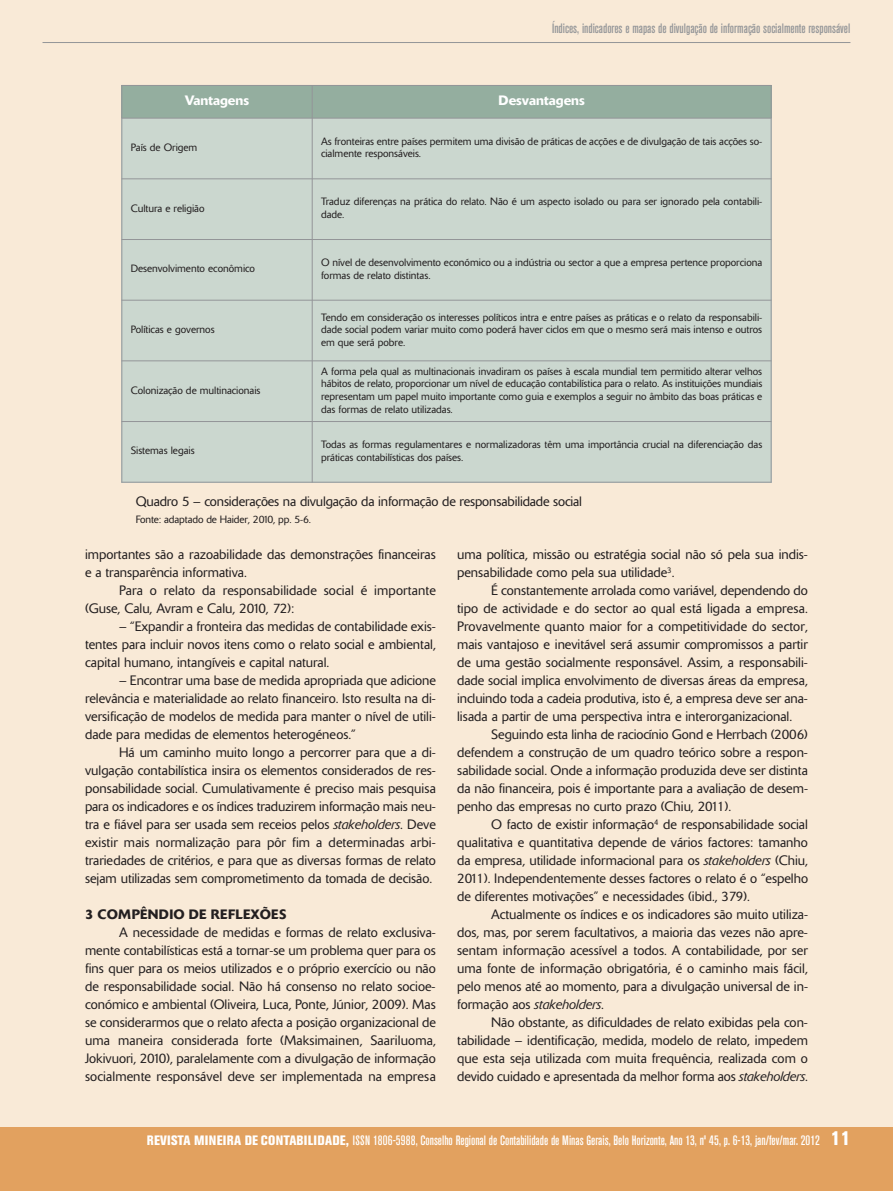
<style>
.page{position:relative;width:893px;height:1191px;background:#f9ead7}
.page>*{position:absolute;margin:0;border:0;box-sizing:border-box;transform-origin:0 0}
.t1{font:300 13.5px/18px "Delta";color:#231f20;text-align:justify}
.t2{font:500 condensed 13.5px "Akzidenz Grotesk BE";color:#fff}
.t3{font:500 condensed 13.5px "Akzidenz Grotesk BE";color:#939598}
.t4{font:500 13.5px "Delta";color:#fff}
.t5{font:500 13.5px "Delta";letter-spacing:.02em;color:#231f20}
.t6{font:300 10.5px/12.6px "Delta";color:#231f20}
.s1{font-style:italic}
.s2{font-weight:800}
.s3{font-weight:800;font-size:19.5px}
</style>
<div class="page">
<div style="left:0;top:1127px;width:893px;height:64px;background:#e2a15f"></div>
<hr style="left:43px;top:42px;width:807px;height:1px;background:#939598">
<div style="left:121px;top:85px;width:191px;height:33px;background:#94ae9f"></div>
<div style="left:312px;top:85px;width:459px;height:33px;background:#94ae9f"></div>
<div style="left:121px;top:118px;width:191px;height:61px;background:#cbd7cf"></div>
<div style="left:312px;top:118px;width:459px;height:61px;background:#cbd7cf"></div>
<div style="left:121px;top:179px;width:191px;height:60px;background:#cbd7cf"></div>
<div style="left:312px;top:179px;width:459px;height:60px;background:#cbd7cf"></div>
<div style="left:121px;top:239px;width:191px;height:61px;background:#cbd7cf"></div>
<div style="left:312px;top:239px;width:459px;height:61px;background:#cbd7cf"></div>
<div style="left:121px;top:300px;width:191px;height:61px;background:#cbd7cf"></div>
<div style="left:312px;top:300px;width:459px;height:61px;background:#cbd7cf"></div>
<div style="left:121px;top:361px;width:191px;height:60px;background:#cbd7cf"></div>
<div style="left:312px;top:361px;width:459px;height:60px;background:#cbd7cf"></div>
<div style="left:121px;top:421px;width:191px;height:61px;background:#cbd7cf"></div>
<div style="left:312px;top:421px;width:459px;height:61px;background:#cbd7cf"></div>
<hr style="left:121px;top:85px;width:1px;height:397px;background:#939598">
<hr style="left:312px;top:85px;width:1px;height:397px;background:#939598">
<hr style="left:771px;top:85px;width:1px;height:397px;background:#939598">
<hr style="left:121px;top:85px;width:650px;height:1px;background:#939598">
<hr style="left:121px;top:118px;width:650px;height:1px;background:#939598">
<hr style="left:121px;top:178px;width:650px;height:1px;background:#939598">
<hr style="left:121px;top:239px;width:650px;height:1px;background:#939598">
<hr style="left:121px;top:300px;width:650px;height:1px;background:#939598">
<hr style="left:121px;top:360px;width:650px;height:1px;background:#939598">
<hr style="left:121px;top:421px;width:650px;height:1px;background:#939598">
<hr style="left:121px;top:482px;width:650px;height:1px;background:#939598">
<p class="t3" style="left:552px;top:23px;width:300px">Índices, indicadores e mapas de divulgação de informação socialmente responsável</p>
<p class="t4" style="left:185px;top:96px;width:66px">Vantagens</p>
<p class="t4" style="left:499px;top:96px;width:88px">Desvantagens</p>
<p class="t6" style="left:131px;top:142px;width:68px">País de Origem</p>
<p class="t6" style="left:321px;top:136px;width:443px">As fronteiras entre países permitem uma divisão de práticas de acções e de divulgação de tais acções so&shy;cialmente responsáveis.</p>
<p class="t6" style="left:131px;top:203px;width:75px">Cultura e religião</p>
<p class="t6" style="left:321px;top:196px;width:443px">Traduz diferenças na prática do relato. Não é um aspecto isolado ou para ser ignorado pela contabili&shy;dade.</p>
<p class="t6" style="left:131px;top:263px;width:126px">Desenvolvimento econômico</p>
<p class="t6" style="left:321px;top:257px;width:443px">O nível de desenvolvimento económico ou a indústria ou sector a que a empresa pertence proporciona formas de relato distintas.</p>
<p class="t6" style="left:131px;top:324px;width:85px">Políticas e governos</p>
<p class="t6" style="left:131px;top:385px;width:131px">Colonização de multinacionais</p>
<p class="t6" style="left:321px;top:311px;width:443px;text-align:justify">Tendo em consideração os interesses políticos intra e entre países as práticas e o relato da responsabili&shy;dade social podem variar muito como poderá haver ciclos em que o mesmo será mais intenso e outros em que será pobre.</p>
<p class="t6" style="left:321px;top:366px;width:443px;text-align:justify">A forma pela qual as multinacionais invadiram os países à escala mundial tem permitido alterar velhos hábitos de relato, proporcionar um nível de educação contabilística para o relato. As instituições mundiais representam um papel muito importante como guia e exemplos a seguir no âmbito das boas práticas e das formas de relato utilizadas.</p>
<p class="t6" style="left:131px;top:445px;width:66px">Sistemas legais</p>
<p class="t6" style="left:321px;top:439px;width:443px">Todas as formas regulamentares e normalizadoras têm uma importância crucial na diferenciação das práticas contabilísticas dos países.</p>
<p class="t1" style="left:136px;top:494px;width:448px">Quadro 5 – considerações na divulgação da informação de responsabilidade social</p>
<p class="t6" style="left:136px;top:514px;width:177px">Fonte: adaptado de Haider, 2010, pp. 5-6.</p>
<p class="t1" style="left:85px;top:546px;width:352px">importantes são a razoabilidade das demonstrações financeiras e a transparência informativa.</p>
<p class="t1" style="left:85px;top:582px;width:352px;text-indent:34px">Para o relato da responsabilidade social é importante (Guse, Calu, Avram e Calu, 2010, 72):</p>
<p class="t1" style="left:85px;top:618px;width:352px;text-indent:34px">– “Expandir a fronteira das medidas de contabilidade exis&shy;tentes para incluir novos itens como o relato social e ambiental, capital humano, intangíveis e capital natural.</p>
<p class="t1" style="left:85px;top:672px;width:352px;text-indent:34px">– Encontrar uma base de medida apropriada que adicione relevância e materialidade ao relato financeiro. Isto resulta na di&shy;versificação de modelos de medida para manter o nível de utili&shy;dade para medidas de elementos heterogéneos.”</p>
<p class="t1" style="left:85px;top:744px;width:352px;text-indent:34px">Há um caminho muito longo a percorrer para que a di&shy;vulgação contabilística insira os elementos considerados de res&shy;ponsabilidade social. Cumulativamente é preciso mais pesquisa para os indicadores e os índices traduzirem informação mais neu&shy;tra e fiável para ser usada sem receios pelos <span class="s1">stakeholders</span>. Deve existir mais normalização para pôr fim a determinadas arbi&shy;trariedades de critérios, e para que as diversas formas de relato sejam utilizadas sem comprometimento da tomada de decisão.</p>
<p class="t5" style="left:85px;top:909px;width:203px">3 COMPÊNDIO DE REFLEXÕES</p>
<p class="t1" style="left:85px;top:924px;width:352px;text-indent:34px">A necessidade de medidas e formas de relato exclusiva&shy;mente contabilísticas está a tornar-se um problema quer para os fins quer para os meios utilizados e o próprio exercício ou não de responsabilidade social. Não há consenso no relato socioe&shy;conómico e ambiental (Oliveira, Luca, Ponte, Júnior, 2009). Mas se considerarmos que o relato afecta a posição organizacional de uma maneira considerada forte (Maksimainen, Saariluoma, Jokivuori, 2010), paralelamente com a divulgação de informação socialmente responsável deve ser implementada na empresa</p>
<p class="t1" style="left:457px;top:546px;width:352px">uma política, missão ou estratégia social não só pela sua indis&shy;pensabilidade como pela sua utilidade<sup>3</sup>.</p>
<p class="t1" style="left:457px;top:582px;width:352px;text-indent:34px">É constantemente arrolada como variável, dependendo do tipo de actividade e do sector ao qual está ligada a empresa.<br>Provavelmente quanto maior for a competitividade do sector, mais vantajoso e inevitável será assumir compromissos a partir de uma gestão socialmente responsável. Assim, a responsabili&shy;dade social implica envolvimento de diversas áreas da empresa, incluindo toda a cadeia produtiva, isto é, a empresa deve ser ana&shy;lisada a partir de uma perspectiva intra e interorganizacional.</p>
<p class="t1" style="left:457px;top:726px;width:352px;text-indent:34px">Seguindo esta linha de raciocínio Gond e Herrbach (2006) defendem a construção de um quadro teórico sobre a respon&shy;sabilidade social. Onde a informação produzida deve ser distinta da não financeira, pois é importante para a avaliação de desem&shy;penho das empresas no curto prazo (Chiu, 2011).</p>
<p class="t1" style="left:457px;top:816px;width:352px;text-indent:34px">O facto de existir informação<sup>4</sup> de responsabilidade social qualitativa e quantitativa depende de vários factores: tamanho da empresa, utilidade informacional para os <span class="s1">stakeholders</span> (Chiu, 2011). Independentemente desses factores o relato é o “espelho de diferentes motivações” e necessidades (ibid., 379).</p>
<p class="t1" style="left:457px;top:906px;width:352px;text-indent:34px">Actualmente os índices e os indicadores são muito utiliza&shy;dos, mas, por serem facultativos, a maioria das vezes não apre&shy;sentam informação acessível a todos. A contabilidade, por ser uma fonte de informação obrigatória, é o caminho mais fácil, pelo menos até ao momento, para a divulgação universal de in&shy;formação aos <span class="s1">stakeholders</span>.</p>
<p class="t1" style="left:457px;top:1014px;width:352px;text-indent:34px">Não obstante, as dificuldades de relato exibidas pela con&shy;tabilidade – identificação, medida, modelo de relato, impedem que esta seja utilizada com muita frequência, realizada com o devido cuidado e apresentada da melhor forma aos <span class="s1">stakeholders</span>.</p>
<p class="t2" style="left:147px;top:1135px;width:705px"><span class="s2">REVISTA MINEIRA DE CONTABILIDADE,</span> ISSN 1806-5988, Conselho Regional de Contabilidade de Minas Gerais, Belo Horizonte, Ano 13, nº 45, p. 6-13, jan/fev/mar. 2012 <span class="s3">11</span></p>
</div>
